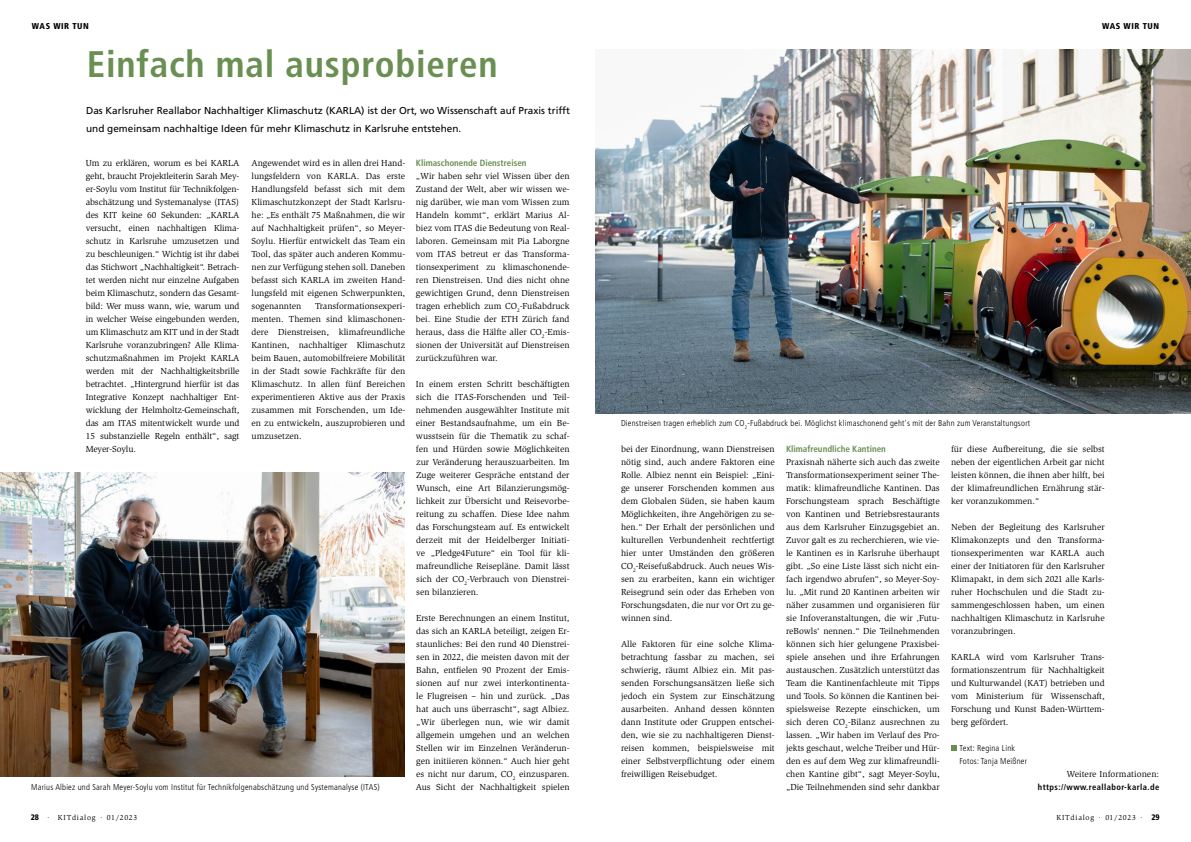
<style>
.page{position:relative;width:1191px;height:842px;background:#fff}
.page>*{position:absolute;margin:0;border:0;box-sizing:border-box;transform-origin:0 0}
.t1{font:700 condensed 37px "Frutiger LT Std";letter-spacing:.02em;color:#698f52}
.t2{font:10px/17.7px "Frutiger LT Std";color:#000}
.t3{font:9px/13px "Slimbach Std";color:#000;text-align:justify}
.t4{font:700 condensed 9px "Frutiger LT Std";color:#698f52}
.t5{font:300 condensed 8.5px/13px "Frutiger LT Std";letter-spacing:.025em;color:#000}
.t6{font:700 condensed 8.5px "Frutiger LT Std";letter-spacing:.05em;color:#000}
.t7{font:900 condensed 8.5px "Frutiger LT Std";letter-spacing:.07em;color:#000}
.t8{font:7.5px "Slimbach Std";letter-spacing:.1em;color:#000}
.s1{font-family:"Frutiger LT Std";font-weight:900;font-stretch:condensed;font-size:8px}
</style>
<div class="page">
<img style="left:595px;top:49px;width:596px;height:364px">
<img style="left:0;top:473px;width:405px;height:304px">
<svg style="left:951px;top:745px;width:5px;height:6px"></svg>
<p class="t7" style="left:32px;top:21px;width:58px">WAS WIR TUN</p>
<p class="t7" style="left:1102px;top:21px;width:58px">WAS WIR TUN</p>
<h1 class="t1" style="left:87px;top:42px;width:412px">Einfach mal ausprobieren</h1>
<p class="t2" style="left:86px;top:102px;width:485px">Das Karlsruher Reallabor Nachhaltiger Klimaschutz (KARLA) ist der Ort, wo Wissenschaft auf Praxis trifft und gemeinsam nachhaltige Ideen für mehr Klimaschutz in Karlsruhe entstehen.</p>
<p class="t3" style="left:251px;top:157px;width:155px">Angewendet wird es in allen drei Hand&shy;lungsfeldern von KARLA. Das erste Handlungsfeld befasst sich mit dem Klimaschutzkonzept der Stadt Karlsru&shy;he: „Es enthält 75 Maßnahmen, die wir auf Nachhaltigkeit prüfen“, so Meyer-Soylu. Hierfür entwickelt das Team ein Tool, das später auch anderen Kommu&shy;nen zur Verfügung stehen soll. Daneben befasst sich KARLA im zweiten Hand&shy;lungsfeld mit eigenen Schwerpunkten, sogenannten</p>
<p class="t4" style="left:416px;top:157px;width:112px">Klimaschonende Dienstreisen</p>
<p class="t3" style="left:416px;top:169px;width:155px">„Wir haben sehr viel Wissen über den Zustand der Welt, aber wir wissen we&shy;nig darüber, wie man vom Wissen zum Handeln kommt“, erklärt Marius Al&shy;biez vom ITAS die Bedeutung von Real&shy;laboren. Gemeinsam mit Pia Laborgne vom ITAS betreut er das Transforma&shy;tionsexperiment zu klimaschonende&shy;ren Dienstreisen. Und dies nicht ohne gewichtigen Grund, denn Dienstreisen tragen erheblich zum CO<sub>2</sub>-Fußabdruck bei. Eine Studie der ETH Zürich fand heraus, dass die Hälfte aller CO<sub>2</sub>-Emis&shy;sionen der Universität auf Dienstreisen zurückzuführen war.</p>
<p class="t3" style="left:416px;top:378px;width:155px">In einem ersten Schritt beschäftigten sich die ITAS-Forschenden und Teil&shy;nehmenden ausgewählter Institute mit einer Bestandsaufnahme, um ein Be&shy;wusstsein für die Thematik zu schaf&shy;fen und Hürden sowie Möglichkeiten zur Veränderung herauszuarbeiten. Im Zuge weiterer Gespräche entstand der Wunsch, eine Art Bilanzierungsmög&shy;lichkeit zur Übersicht und Reisevorbe&shy;reitung zu schaffen. Diese Idee nahm das Forschungsteam auf. Es entwickelt derzeit mit der Heidelberger Initiati&shy;ve „Pledge4Future“ ein Tool für kli&shy;mafreundliche Reisepläne. Damit lässt sich der CO<sub>2</sub>-Verbrauch von Dienstrei&shy;sen bilanzieren.</p>
<p class="t3" style="left:416px;top:612px;width:155px">Erste Berechnungen an einem Institut, das sich an KARLA beteiligt, zeigen Er&shy;staunliches: Bei den rund 40 Dienstrei&shy;sen in 2022, die meisten davon mit der Bahn, entfielen 90 Prozent der Emis&shy;sionen auf nur zwei interkontinenta&shy;le Flugreisen – hin und zurück. „Das hat auch uns überrascht“, sagt Albiez. „Wir überlegen nun, wie wir damit allgemein umgehen und an welchen Stellen wir im Einzelnen Veränderun&shy;gen initiieren können.“ Auch hier geht es nicht nur darum, CO<sub>2</sub> einzusparen.<br>Aus Sicht der Nachhaltigkeit spielen</p>
<p class="t3" style="left:86px;top:156px;width:155px">Um zu erklären, worum es bei KARLA geht, braucht Projektleiterin Sarah Mey&shy;er-Soylu vom Institut für Technikfolgen&shy;abschätzung und Systemanalyse (ITAS) des KIT keine 60 Sekunden: „KARLA versucht, einen nachhaltigen Klima&shy;schutz in Karlsruhe umzusetzen und zu beschleunigen.“ Wichtig ist ihr dabei das Stichwort „Nachhaltigkeit“. Betrach&shy;tet werden nicht nur einzelne Aufgaben beim Klimaschutz, sondern das Gesamt&shy;bild: Wer muss wann, wie, warum und in welcher Weise eingebunden werden, um Klimaschutz am KIT und in der Stadt Karlsruhe voranzubringen? Alle Klima&shy;schutzmaßnahmen im Projekt KARLA werden mit der Nachhaltigkeitsbrille betrachtet. „Hintergrund hierfür ist das Integrative Konzept nachhaltiger Ent&shy;wicklung der Helmholtz-Gemeinschaft, das am ITAS mitentwickelt wurde und 15 substanzielle Regeln enthält“, sagt Meyer-Soylu.</p>
<p class="t3" style="left:251px;top:300px;width:155px;text-indent:64px">Transformationsexperi&shy;menten. Themen sind klimaschonen&shy;dere Dienstreisen, klimafreundliche Kantinen, nachhaltiger Klimaschutz beim Bauen, automobilfreiere Mobilität in der Stadt sowie Fachkräfte für den Klimaschutz. In allen fünf Bereichen experimentieren Aktive aus der Praxis zusammen mit Forschenden, um Ide&shy;en zu entwickeln, auszuprobieren und umzusetzen.</p>
<p class="t5" style="left:31px;top:781px;width:350px">Marius Albiez und Sarah Meyer-Soylu vom Institut für Technikfolgenabschätzung und Systemanalyse (ITAS)</p>
<p class="t5" style="left:621px;top:417px;width:411px">Dienstreisen tragen erheblich zum CO<sub>2</sub>-Fußabdruck bei. Möglichst klimaschonend geht's mit der Bahn zum Veranstaltungsort</p>
<p class="t3" style="left:621px;top:443px;width:155px">bei der Einordnung, wann Dienstreisen nötig sind, auch andere Faktoren eine Rolle. Albiez nennt ein Beispiel: „Eini&shy;ge unserer Forschenden kommen aus dem Globalen Süden, sie haben kaum Möglichkeiten, ihre Angehörigen zu se&shy;hen.“ Der Erhalt der persönlichen und kulturellen Verbundenheit rechtfertigt hier unter Umständen den größeren CO<sub>2</sub>-Reisefußabdruck. Auch neues Wis&shy;sen zu erarbeiten, kann ein wichtiger Reisegrund sein oder das Erheben von Forschungsdaten, die nur vor Ort zu ge&shy;winnen sind.</p>
<p class="t3" style="left:621px;top:638px;width:155px">Alle Faktoren für eine solche Klima&shy;betrachtung fassbar zu machen, sei schwierig, räumt Albiez ein. Mit pas&shy;senden Forschungsansätzen ließe sich jedoch ein System zur Einschätzung ausarbeiten. Anhand dessen könnten dann Institute oder Gruppen entschei&shy;den, wie sie zu nachhaltigeren Dienst&shy;reisen kommen, beispielsweise mit einer Selbstverpflichtung oder einem freiwilligen Reisebudget.</p>
<p class="t4" style="left:786px;top:444px;width:101px">Klimafreundliche Kantinen</p>
<p class="t3" style="left:786px;top:456px;width:155px">Praxisnah näherte sich auch das zweite Transformationsexperiment seiner The&shy;matik: klimafreundliche Kantinen. Das Forschungsteam sprach Beschäftigte von Kantinen und Betriebsrestaurants aus dem Karlsruher Einzugsgebiet an.<br>Zuvor galt es zu recherchieren, wie vie&shy;le Kantinen es in Karlsruhe überhaupt gibt. „So eine Liste lässt sich nicht ein&shy;fach irgendwo abrufen“, so Meyer-Soy&shy;lu. „Mit rund 20 Kantinen arbeiten wir näher zusammen und organisieren für sie Infoveranstaltungen, die wir ‚Futu&shy;reBowls‘ nennen.“ Die Teilnehmenden können sich hier gelungene Praxisbei&shy;spiele ansehen und ihre Erfahrungen austauschen. Zusätzlich unterstützt das Team die Kantinenfachleute mit Tipps und Tools. So können die Kantinen bei&shy;spielsweise Rezepte einschicken, um sich deren CO<sub>2</sub>-Bilanz ausrechnen zu lassen. „Wir haben im Verlauf des Pro&shy;jekts geschaut, welche Treiber und Hür&shy;den es auf dem Weg zur klimafreundli&shy;chen Kantine gibt“, sagt Meyer-Soylu, „Die Teilnehmenden sind sehr dankbar</p>
<p class="t3" style="left:951px;top:443px;width:155px">für diese Aufbereitung, die sie selbst neben der eigentlichen Arbeit gar nicht leisten können, die ihnen aber hilft, bei der klimafreundlichen Ernährung stär&shy;ker voranzukommen.“</p>
<p class="t3" style="left:951px;top:521px;width:155px">Neben der Begleitung des Karlsruher Klimakonzepts und den Transforma&shy;tionsexperimenten war KARLA auch einer der Initiatoren für den Karlsruher Klimapakt, in dem sich 2021 alle Karls&shy;ruher Hochschulen und die Stadt zu&shy;sammengeschlossen haben, um einen nachhaltigen Klimaschutz in Karlsruhe voranzubringen.</p>
<p class="t3" style="left:951px;top:650px;width:155px">KARLA wird vom Karlsruher Trans&shy;formationszentrum für Nachhaltigkeit und Kulturwandel (KAT) betrieben und vom Ministerium für Wissenschaft, Forschung und Kunst Baden-Württem&shy;berg gefördert.</p>
<p class="t5" style="left:959px;top:742px;width:69px">Text: Regina Link<br>Fotos: Tanja Meißner</p>
<p class="t3" style="left:1066px;top:768px;width:94px">Weitere Informationen:</p>
<p class="t6" style="left:1037px;top:782px;width:123px">https://www.reallabor-karla.de</p>
<p class="t8" style="left:31px;top:813px;width:108px"><span class="s1">28</span> · KITdialog · 01/2023</p>
<p class="t8" style="left:1056px;top:813px;width:105px">KITdialog · 01/2023 · <span class="s1">29</span></p>
</div>
